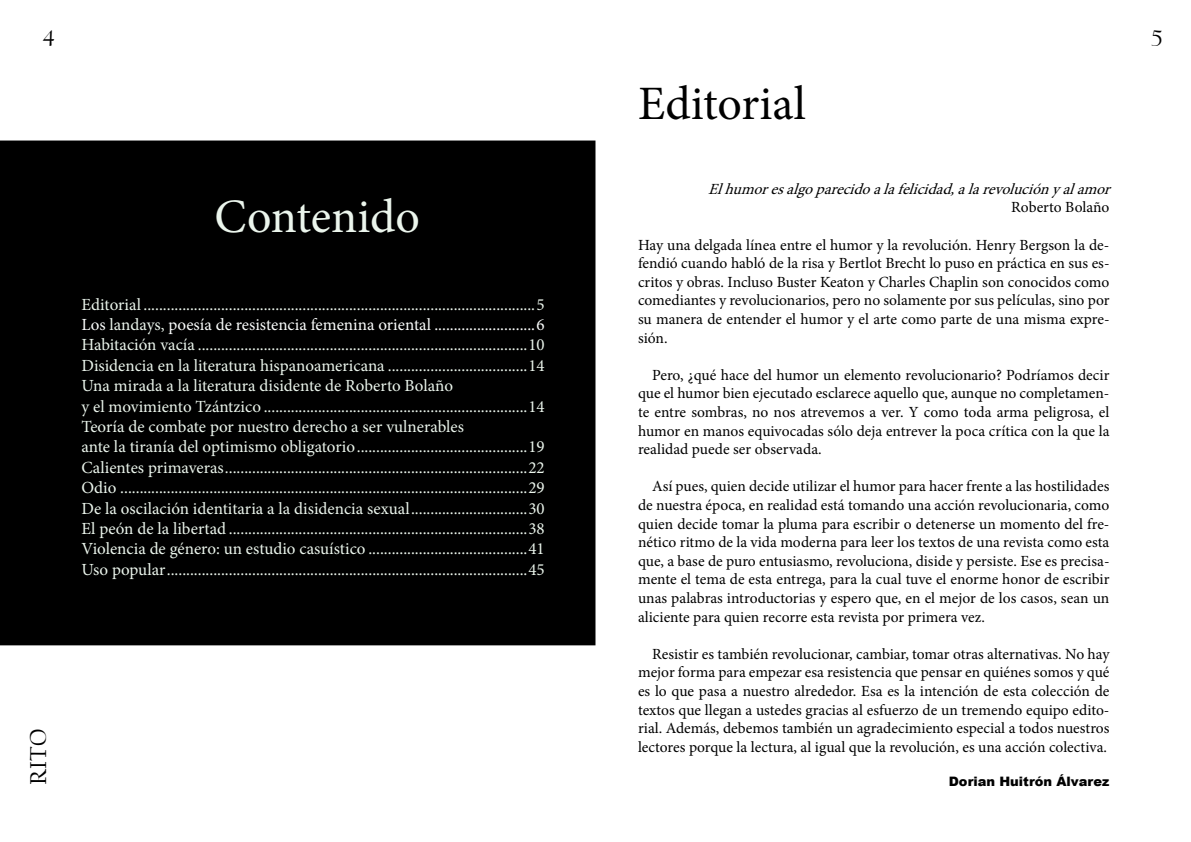
<style>
.page{position:relative;width:1191px;height:842px;background:#fff}
.page>*{position:absolute;margin:0;border:0;box-sizing:border-box;transform-origin:0 0}
.t1{font:48px "Minion Pro";color:#ebf5ec}
.t2{font:48px "Minion Pro";color:#000}
.t3{font:24px "Californian FB";color:#000}
.t4{font:17px/20.4px "Minion Pro";color:#ebf5ec}
.t5{font:15.5px/18.6px "Minion Pro";color:#000;text-align:justify}
.t6{font:italic 15.5px "Minion Pro";color:#000}
.t7{font:900 13px "Arial";color:#000}
.s1{color:#fbfdfc}
</style>
<div class="page">
<div style="left:0;top:141px;width:595px;height:504px;background:#000"></div>
<h2 class="t3" style="left:43px;top:25px;width:14px">4</h2>
<h2 class="t3" style="left:1151px;top:25px;width:13px">5</h2>
<h1 class="t1" style="left:214px;top:184px;width:207px">Contenido</h1>
<p class="t4" style="left:81px;top:294px;width:464px">Editorial .....................................................................................................5<br><span class="s1">Los</span> landays, <span class="s1">poesía de resistencia femenina oriental ..........................6<br></span>Habitación vacía .....................................................................................10<br>Disidencia en la literatura hispanoamericana ....................................14<br>Una mirada a la literatura disidente de Roberto Bolaño<br>y el movimiento Tzántzico ....................................................................14<br>Teoría de combate por nuestro derecho a ser vulnerables<br>ante la tiranía del optimismo obligatorio............................................19<br>Calientes primaveras..............................................................................22<br>Odio .........................................................................................................29<br>De la oscilación identitaria a la disidencia sexual..............................30<br>El peón de la libertad .............................................................................38<br>Violencia de género: un estudio casuístico .........................................41<br>Uso popular.............................................................................................45</p>
<h2 class="t3" style="left:25px;top:785px;width:58px;rotate:-90deg">RITO</h2>
<h1 class="t2" style="left:638px;top:72px;width:169px">Editorial</h1>
<p class="t6" style="left:708px;top:178px;width:409px">Elhumoresalgoparecidoalafelicidad,alarevoluciónyalamor</p>
<p class="t5" style="left:1011px;top:198px;width:100px">Roberto Bolaño</p>
<p class="t5" style="left:638px;top:235px;width:473px">Hay una delgada línea entre el humor y la revolución. Henry Bergson la de&shy;fendió cuando habló de la risa y Bertlot Brecht lo puso en práctica en sus es&shy;critos y obras. Incluso Buster Keaton y Charles Chaplin son conocidos como comediantes y revolucionarios, pero no solamente por sus películas, sino por su manera de entender el humor y el arte como parte de una misma expre&shy;sión.</p>
<p class="t5" style="left:638px;top:366px;width:473px;text-indent:14px">Pero, ¿qué hace del humor un elemento revolucionario? Podríamos decir que el humor bien ejecutado esclarece aquello que, aunque no completamen&shy;te entre sombras, no nos atrevemos a ver. Y como toda arma peligrosa, el humor en manos equivocadas sólo deja entrever la poca crítica con la que la realidad puede ser observada.</p>
<p class="t5" style="left:638px;top:477px;width:473px;text-indent:14px">Así pues, quien decide utilizar el humor para hacer frente a las hostilidades de nuestra época, en realidad está tomando una acción revolucionaria, como quien decide tomar la pluma para escribir o detenerse un momento del fre&shy;nético ritmo de la vida moderna para leer los textos de una revista como esta que, a base de puro entusiasmo, revoluciona, diside y persiste. Ese es precisa&shy;mente el tema de esta entrega, para la cual tuve el enorme honor de escribir unas palabras introductorias y espero que, en el mejor de los casos, sean un aliciente para quien recorre esta revista por primera vez.</p>
<p class="t5" style="left:638px;top:645px;width:473px;text-indent:14px">Resistir es también revolucionar, cambiar, tomar otras alternativas. No hay mejor forma para empezar esa resistencia que pensar en quiénes somos y qué es lo que pasa a nuestro alrededor. Esa es la intención de esta colección de textos que llegan a ustedes gracias al esfuerzo de un tremendo equipo edito&shy;rial. Además, debemos también un agradecimiento especial a todos nuestros lectores porque la lectura, al igual que la revolución, es una acción colectiva.</p>
<p class="t7" style="left:949px;top:772px;width:162px">Dorian Huitrón Álvarez</p>
</div>
